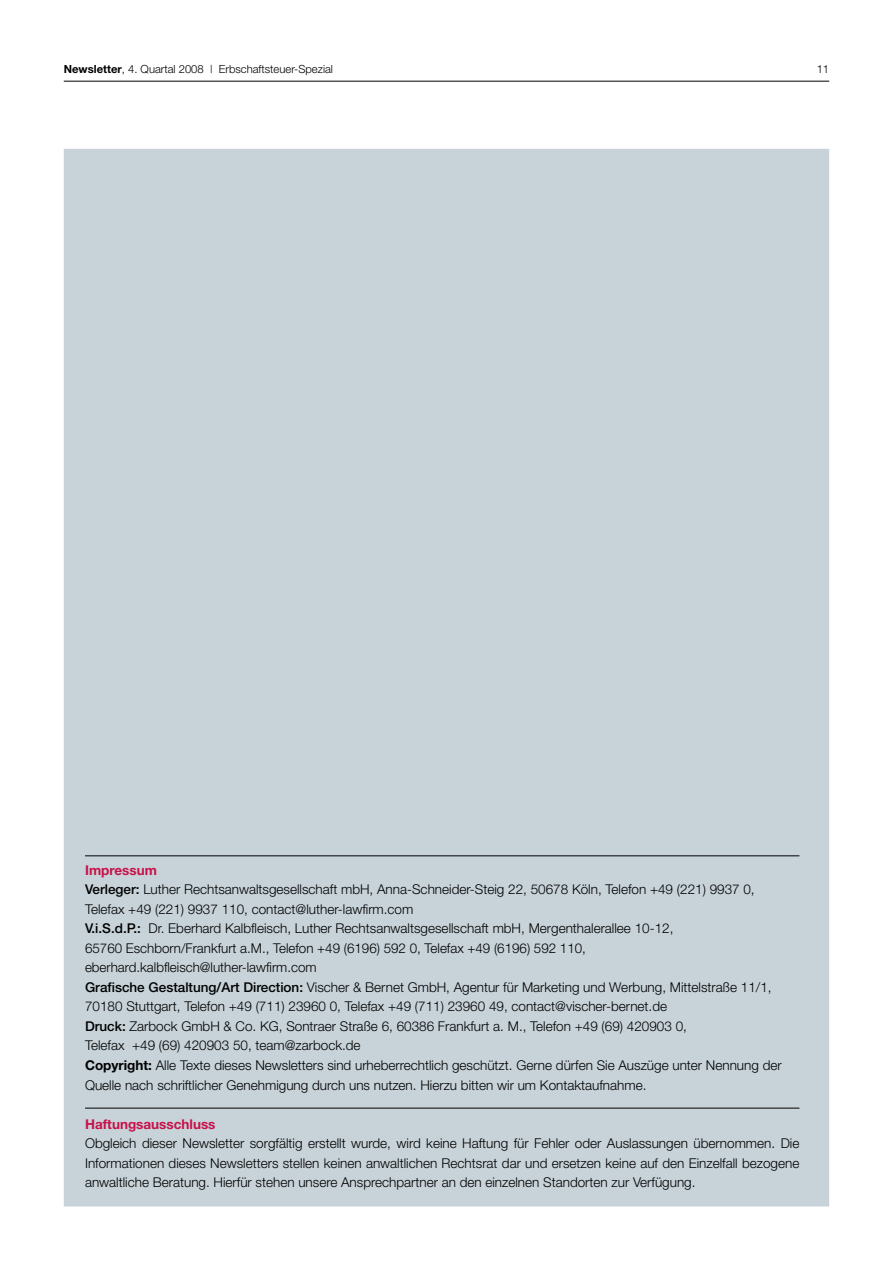
<style>
.page{position:relative;width:893px;height:1263px;background:#fff}
.page>*{position:absolute;margin:0;border:0;box-sizing:border-box;transform-origin:0 0}
.t1{font:300 13.5px/19.5px "Helvetica Neue";color:#000}
.t2{font:700 13.5px "Helvetica Neue";color:#c7114a}
.t3{font:300 11.25px "Helvetica Neue";color:#000}
.s1{font-weight:700}
.s2{font-weight:700;color:#c7114a}
.s3{font-weight:500}
</style>
<div class="page">
<div style="left:64px;top:149px;width:765px;height:1057px;background:#c7d3d9"></div>
<hr style="left:64px;top:81px;width:765px;height:1px;background:#000">
<hr style="left:85px;top:855px;width:714px;height:1px;background:#000">
<hr style="left:85px;top:1108px;width:714px;height:1px;background:#000">
<p class="t3" style="left:64px;top:62px;width:271px"><span class="s1">Newsletter</span>, 4. Quartal 2008 | Erbschaftsteuer-Spezial</p>
<p class="t3" style="left:817px;top:62px;width:14px">11</p>
<p class="t1" style="left:85px;top:860px;width:698px"><span class="s2">Impressum<br></span><span class="s3">Verleger:</span> Luther Rechtsanwaltsgesellschaft mbH, Anna-Schneider-Steig 22, 50678 Köln, Telefon +49 (221) 9937 0, Telefax +49 (221) 9937 110, contact@luther-lawfirm.com<br><span class="s3">V.i.S.d.P.:</span> Dr. Eberhard Kalbfleisch, Luther Rechtsanwaltsgesellschaft mbH, Mergenthalerallee 10-12,<br>65760 Eschborn/Frankfurt a.M., Telefon +49 (6196) 592 0, Telefax +49 (6196) 592 110, eberhard.kalbfleisch@luther-lawfirm.com<br><span class="s3">Grafische Gestaltung/Art Direction:</span> Vischer &amp; Bernet GmbH, Agentur für Marketing und Werbung, Mittelstraße 11/1, 70180 Stuttgart, Telefon +49 (711) 23960 0, Telefax +49 (711) 23960 49, contact@vischer-bernet.de<br><span class="s3">Druck:</span> Zarbock GmbH &amp; Co. KG, Sontraer Straße 6, 60386 Frankfurt a. M., Telefon +49 (69) 420903 0,<br>Telefax +49 (69) 420903 50, team@zarbock.de<br><span class="s1">Copyright:</span> Alle Texte dieses Newsletters sind urheberrechtlich geschützt. Gerne dürfen Sie Auszüge unter Nennung der Quelle nach schriftlicher Genehmigung durch uns nutzen. Hierzu bitten wir um Kontaktaufnahme.</p>
<p class="t2" style="left:85px;top:1115px;width:132px">Haftungsausschluss</p>
<p class="t1" style="left:85px;top:1133px;width:716px;text-align:justify">Obgleich dieser Newsletter sorgfältig erstellt wurde, wird keine Haftung für Fehler oder Auslassungen übernommen. Die Informationen dieses Newsletters stellen keinen anwaltlichen Rechtsrat dar und ersetzen keine auf den Einzelfall bezogene anwaltliche Beratung. Hierfür stehen unsere Ansprechpartner an den einzelnen Standorten zur Verfügung.</p>
</div>
